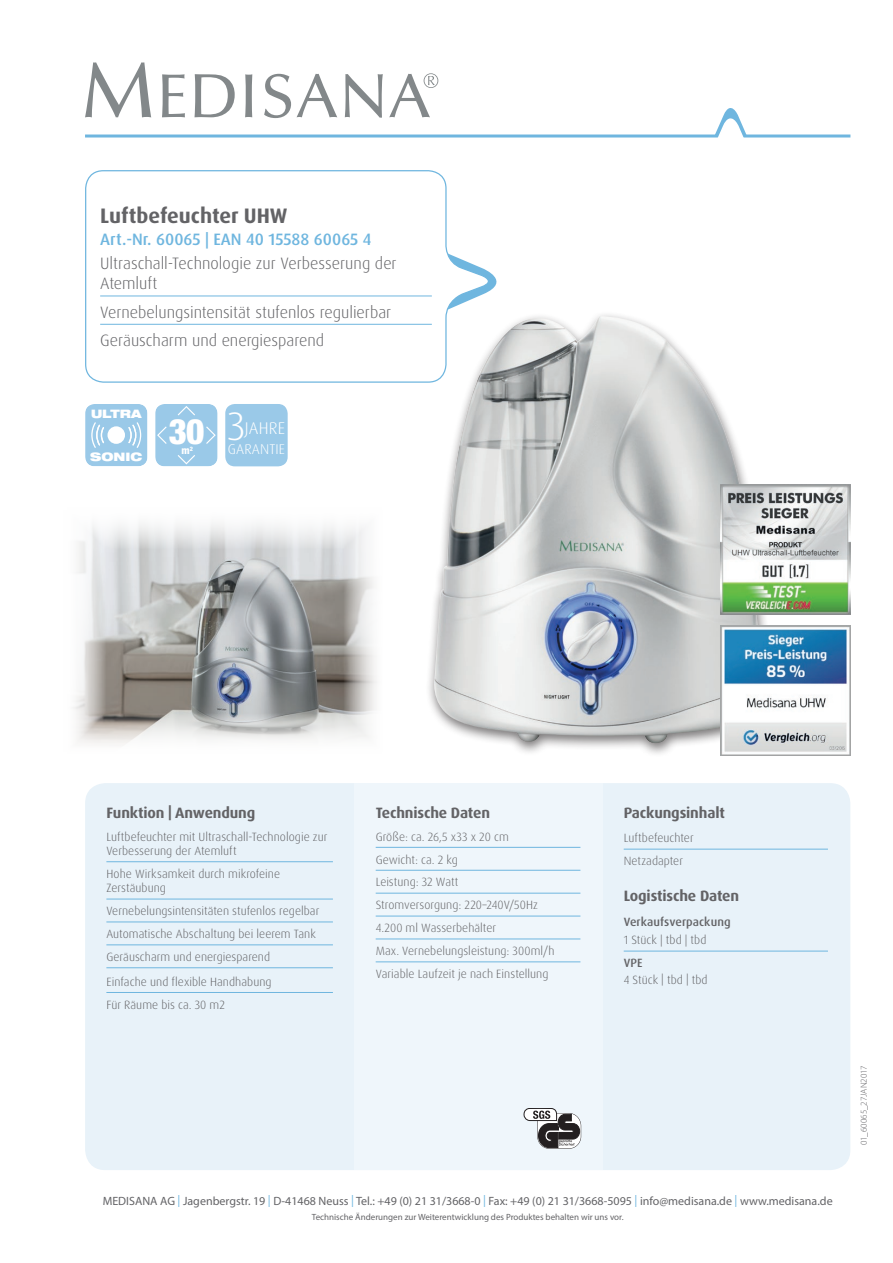
<style>
.page{position:relative;width:893px;height:1263px;background:#fff}
.page>*{position:absolute;margin:0;border:0;box-sizing:border-box;transform-origin:0 0}
.t1{font:300 39.75px "Dax Pro";color:#fff}
.t2{font:900 condensed 35.1px "Helvetica Neue LT Std";color:#fff}
.t3{font:700 21px "Dax Pro";color:#636366}
.t4{font:300 16.95px "Dax Pro";letter-spacing:.01em;color:#fff}
.t5{font:300 16.5px/19.8px "Dax Pro";color:#636366}
.t6{font:500 16.5px "Dax Pro";color:#6fb6df}
.t7{font:700 15px "Dax Pro";letter-spacing:-.01em;color:#636366}
.t8{font:300 14.1px "Dax Pro";letter-spacing:.01em;color:#fff}
.t9{font:300 12px/23px "Dax Pro";letter-spacing:.005em;color:#636366}
.t10{font:12px "Myriad Pro";color:#636366}
.t11{font:500 12px "Dax Pro";letter-spacing:.005em;color:#636366}
.t12{font:900 expanded 11.7px "Helvetica Neue LT Std";color:#fff}
.t13{font:800 condensed 10.35px "Helvetica Neue LT Std";color:#fff}
.t14{font:9px "Myriad Pro";color:#636366}
.t15{font:300 9px "Myriad Pro";color:#636366}
.s1{color:#6fb6df}
</style>
<div class="page">
<div style="left:425px;top:310px;width:347px;height:447px;background:#231f20;opacity:.6"></div>
<img style="left:430px;top:311px;width:332px;height:433px">
<div style="left:86px;top:784px;width:764px;height:385px;background:#e8f2f9;border-radius:19px"></div>
<div style="left:354px;top:783px;width:248px;height:387px;background:#eff6fb"></div>
<svg style="left:85px;top:62px;width:353px;height:56px"></svg>
<hr style="left:85px;top:134px;width:765px;height:3px;background:#6fb6df">
<svg style="left:713px;top:108px;width:36px;height:30px"></svg>
<hr style="left:106px;top:861px;width:227px;height:1px;background:#6fb6df">
<hr style="left:106px;top:899px;width:227px;height:1px;background:#6fb6df">
<hr style="left:106px;top:921px;width:227px;height:1px;background:#6fb6df">
<hr style="left:106px;top:944px;width:227px;height:1px;background:#6fb6df">
<hr style="left:106px;top:967px;width:227px;height:1px;background:#6fb6df">
<hr style="left:106px;top:992px;width:227px;height:1px;background:#6fb6df">
<hr style="left:376px;top:847px;width:204px;height:1px;background:#6fb6df">
<hr style="left:376px;top:870px;width:204px;height:1px;background:#6fb6df">
<hr style="left:376px;top:893px;width:204px;height:1px;background:#6fb6df">
<hr style="left:376px;top:916px;width:204px;height:1px;background:#6fb6df">
<hr style="left:376px;top:938px;width:204px;height:1px;background:#6fb6df">
<hr style="left:376px;top:961px;width:204px;height:1px;background:#6fb6df">
<hr style="left:624px;top:849px;width:204px;height:1px;background:#6fb6df">
<hr style="left:624px;top:951px;width:204px;height:1px;background:#6fb6df">
<svg style="left:524px;top:1108px;width:57px;height:41px"></svg>
<svg style="left:85px;top:170px;width:412px;height:213px"></svg>
<hr style="left:100px;top:296px;width:332px;height:1px;background:#6fb6df">
<hr style="left:100px;top:324px;width:332px;height:1px;background:#6fb6df">
<svg style="left:85px;top:404px;width:62px;height:62px;background:#a7d0ea"></svg>
<svg style="left:155px;top:404px;width:63px;height:62px;background:#a0cce9"></svg>
<div style="left:225px;top:404px;width:63px;height:62px;background:#9ac9e8;border-radius:10px"></div>
<img style="left:73px;top:523px;width:304px;height:221px">
<img style="left:720px;top:625px;width:130px;height:130px">
<img style="left:720px;top:485px;width:130px;height:130px">
<h3 class="t3" style="left:100px;top:203px;width:189px">Luftbefeuchter UHW</h3>
<h3 class="t6" style="left:100px;top:229px;width:273px">Art.-Nr. 60065 | EAN 40 15588 60065 4</h3>
<h3 class="t5" style="left:100px;top:254px;width:298px">Ultraschall-Technologie zur Verbesserung der<br>Atemluft</h3>
<h3 class="t5" style="left:100px;top:298px;width:293px;line-height:28.3px">Vernebelungsintensität stufenlos regulierbar<br>Geräuscharm und energiesparend</h3>
<p class="t12" style="left:91px;top:406px;width:52px">ULTRA</p>
<p class="t12" style="left:90px;top:449px;width:54px">SONIC</p>
<h2 class="t2" style="left:169px;top:410px;width:37px">30</h2>
<p class="t13" style="left:181px;top:444px;width:13px">m<sup>2</sup></p>
<h1 class="t1" style="left:227px;top:400px;width:20px">3</h1>
<h3 class="t4" style="left:245px;top:417px;width:42px">JAHRE</h3>
<p class="t8" style="left:228px;top:440px;width:59px">GARANTIE</p>
<p class="t7" style="left:106px;top:803px;width:150px">Funktion | Anwendung</p>
<p class="t9" style="left:106px;top:829px;width:223px;line-height:14.4px">Luftbefeuchter mit Ultraschall-Technologie zur<br>Verbesserung der Atemluft</p>
<p class="t9" style="left:106px;top:866px;width:175px;line-height:14.4px">Hohe Wirksamkeit durch mikrofeine<br>Zerstäubung</p>
<p class="t9" style="left:106px;top:899px;width:214px">Vernebelungsintensitäten stufenlos regelbar<br>Automatische Abschaltung bei leerem Tank<br>Geräuscharm und energiesparend</p>
<p class="t9" style="left:106px;top:970px;width:167px">Einfache und flexible Handhabung<br>Für Räume bis ca. 30 m2</p>
<p class="t7" style="left:376px;top:803px;width:116px">Technische Daten</p>
<p class="t9" style="left:376px;top:825px;width:180px">Größe: ca. 26,5 x33 x 20 cm<br>Gewicht: ca. 2 kg<br>Leistung: 32 Watt<br>Stromversorgung: 220–240V/50Hz<br>4.200 ml Wasserbehälter<br>Max. Vernebelungsleistung: 300ml/h<br>Variable Laufzeit je nach Einstellung</p>
<p class="t7" style="left:624px;top:803px;width:103px">Packungsinhalt</p>
<p class="t9" style="left:624px;top:827px;width:71px">Luftbefeuchter<br>Netzadapter</p>
<p class="t7" style="left:624px;top:886px;width:117px">Logistische Daten</p>
<p class="t11" style="left:624px;top:914px;width:108px">Verkaufsverpackung</p>
<p class="t9" style="left:624px;top:929px;width:84px">1 Stück | tbd | tbd</p>
<p class="t11" style="left:624px;top:955px;width:20px">VPE</p>
<p class="t9" style="left:624px;top:968px;width:85px">4 Stück | tbd | tbd</p>
<p class="t10" style="left:103px;top:1194px;width:731px">MEDISANA AG <span class="s1">|</span> Jagenbergstr. 19 <span class="s1">|</span> D-41468 Neuss <span class="s1">|</span> Tel.: +49 (0) 21 31/3668-0 <span class="s1">|</span> Fax: +49 (0) 21 31/3668-5095 <span class="s1">|</span> info@medisana.de <span class="s1">|</span> www.medisana.de</p>
<p class="t14" style="left:312px;top:1212px;width:313px">Technische Änderungen zur Weiterentwicklung des Produktes behalten wir uns vor.</p>
<p class="t15" style="left:858px;top:1145px;width:82px;rotate:-90deg">01_60065_27JAN2017</p>
</div>
